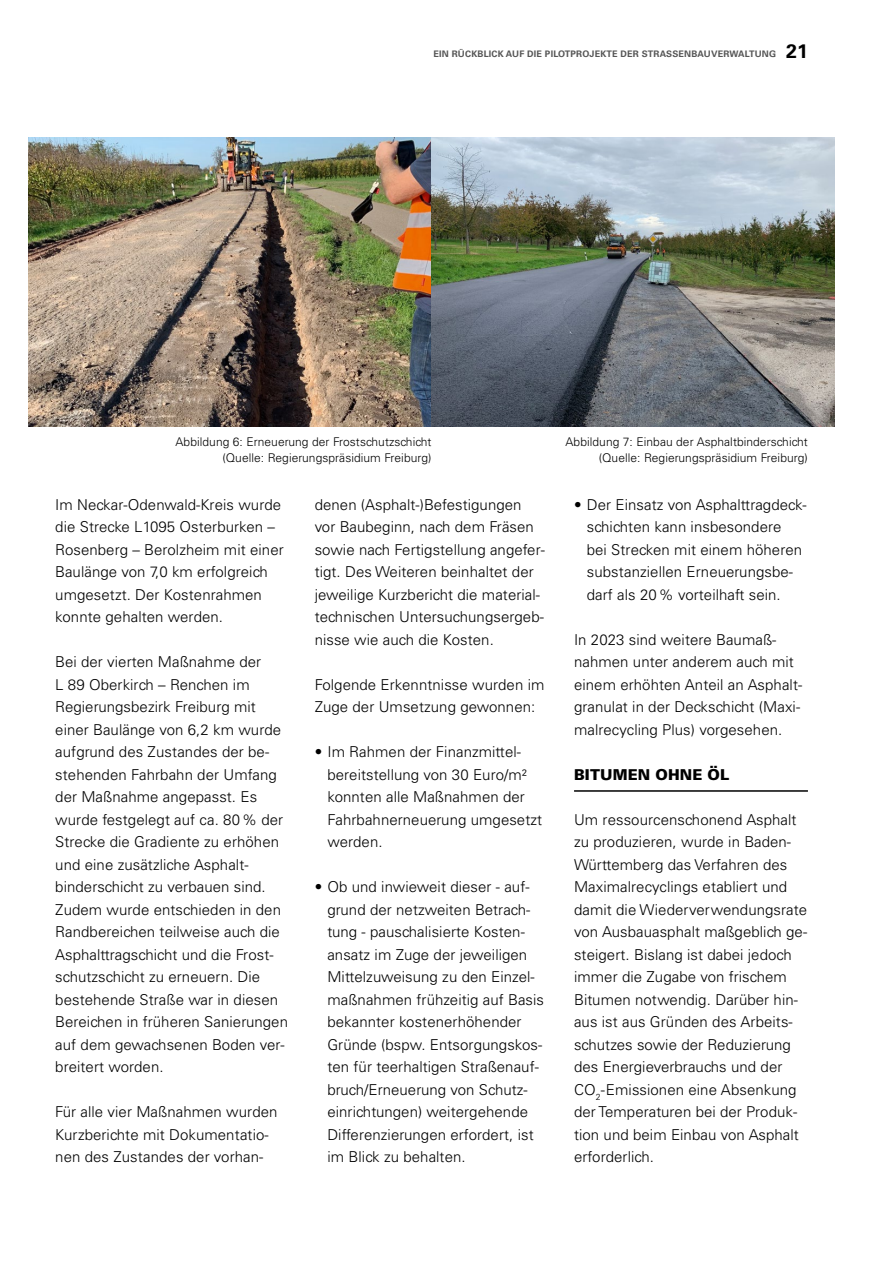
<style>
.page{position:relative;width:893px;height:1263px;background:#fff}
.page>*{position:absolute;margin:0;border:0;box-sizing:border-box;transform-origin:0 0}
.t1{font:300 15px/22.5px "Univers";letter-spacing:.005em;color:#000}
.t2{font:900 15px "Univers";letter-spacing:.005em;color:#000}
.t3{font:300 12px/16.5px "Univers";letter-spacing:.005em;color:#000;text-align:right}
.t4{font:700 9px "Univers";letter-spacing:.02em;color:#565656}
.s1{font-size:19.5px;color:#000}
</style>
<div class="page">
<hr style="left:574px;top:790px;width:234px;height:2px;background:#000">
<img style="left:29px;top:137px;width:805px;height:289px">
<p class="t4" style="left:434px;top:49px;width:376px">EIN RÜCKBLICK AUF DIE PILOTPROJEKTE DER STRASSENBAUVERWALTUNG <span class="s1">21</span></p>
<p class="t3" style="left:176px;top:433px;width:258px">Abbildung 6: Erneuerung der Frostschutzschicht (Quelle: Regierungspräsidium Freiburg)</p>
<p class="t1" style="left:55px;top:493px;width:230px">Im Neckar-Odenwald-Kreis wurde die Strecke L1095 Osterburken –<br>Rosenberg – Berolzheim mit einer<br>Baulänge von 7,0 km erfolgreich umgesetzt. Der Kostenrahmen konnte gehalten werden.</p>
<p class="t1" style="left:55px;top:650px;width:234px">Bei der vierten Maßnahme der<br>L 89 Oberkirch – Renchen im<br>Regierungsbezirk Freiburg mit einer Baulänge von 6,2 km wurde aufgrund des Zustandes der be&shy;stehenden Fahrbahn der Umfang der Maßnahme angepasst. Es wurde festgelegt auf ca. 80% der<br>Strecke die Gradiente zu erhöhen und eine zusätzliche Asphalt&shy;binderschicht zu verbauen sind.<br>Zudem wurde entschieden in den<br>Randbereichen teilweise auch die<br>Asphalttragschicht und die Frost&shy;schutzschicht zu erneuern. Die bestehende Straße war in diesen<br>Bereichen in früheren Sanierungen auf dem gewachsenen Boden ver&shy;breitert worden.</p>
<p class="t1" style="left:55px;top:1100px;width:224px">Für alle vier Maßnahmen wurden<br>Kurzberichte mit Dokumentatio&shy;nen des Zustandes der vorhan-</p>
<p class="t1" style="left:315px;top:493px;width:232px">denen (Asphalt-)Befestigungen vor Baubeginn, nach dem Fräsen sowie nach Fertigstellung angefer&shy;tigt. Des Weiteren beinhaltet der jeweilige Kurzbericht die material&shy;technischen Untersuchungsergeb&shy;nisse wie auch die Kosten.</p>
<p class="t1" style="left:315px;top:673px;width:231px">Folgende Erkenntnisse wurden im<br>Zuge der Umsetzung gewonnen:</p>
<p class="t1" style="left:327px;top:740px;width:216px;text-indent:-13px">• Im Rahmen der Finanzmittel&shy;bereitstellung von 30 Euro/m² konnten alle Maßnahmen der<br>Fahrbahnerneuerung umgesetzt werden.</p>
<p class="t1" style="left:327px;top:875px;width:218px;text-indent:-13px">• Ob und inwieweit dieser - auf&shy;grund der netzweiten Betrach&shy;tung - pauschalisierte Kosten&shy;ansatz im Zuge der jeweiligen<br>Mittelzuweisung zu den Einzel&shy;maßnahmen frühzeitig auf Basis bekannter kostenerhöhender<br>Gründe (bspw. Entsorgungskos&shy;ten für teerhaltigen Straßenauf&shy;bruch/Erneuerung von Schutz&shy;einrichtungen) weitergehende<br>Differenzierungen erfordert, ist im Blick zu behalten.</p>
<p class="t3" style="left:566px;top:433px;width:244px">Abbildung 7: Einbau der Asphaltbinderschicht (Quelle: Regierungspräsidium Freiburg)</p>
<p class="t1" style="left:587px;top:493px;width:221px;text-indent:-13px">• Der Einsatz von Asphalttragdeck&shy;schichten kann insbesondere<br>bei Strecken mit einem höheren substanziellen Erneuerungsbe&shy;darf als 20% vorteilhaft sein.</p>
<p class="t1" style="left:574px;top:628px;width:230px">In 2023 sind weitere Baumaß&shy;nahmen unter anderem auch mit einem erhöhten Anteil an Asphalt&shy;granulat in der Deckschicht (Maxi&shy;malrecycling Plus) vorgesehen.</p>
<p class="t2" style="left:574px;top:765px;width:157px">BITUMEN OHNE ÖL</p>
<p class="t1" style="left:574px;top:808px;width:235px">Um ressourcenschonend Asphalt zu produzieren, wurde in Baden-<br>Württemberg das Verfahren des<br>Maximalrecyclings etabliert und damit die Wiederverwendungsrate von Ausbauasphalt maßgeblich ge&shy;steigert. Bislang ist dabei jedoch immer die Zugabe von frischem<br>Bitumen notwendig. Darüber hin&shy;aus ist aus Gründen des Arbeits&shy;schutzes sowie der Reduzierung des Energieverbrauchs und der<br>CO<sub>2</sub>-Emissionen eine Absenkung der Temperaturen bei der Produk&shy;tion und beim Einbau von Asphalt erforderlich.</p>
</div>
